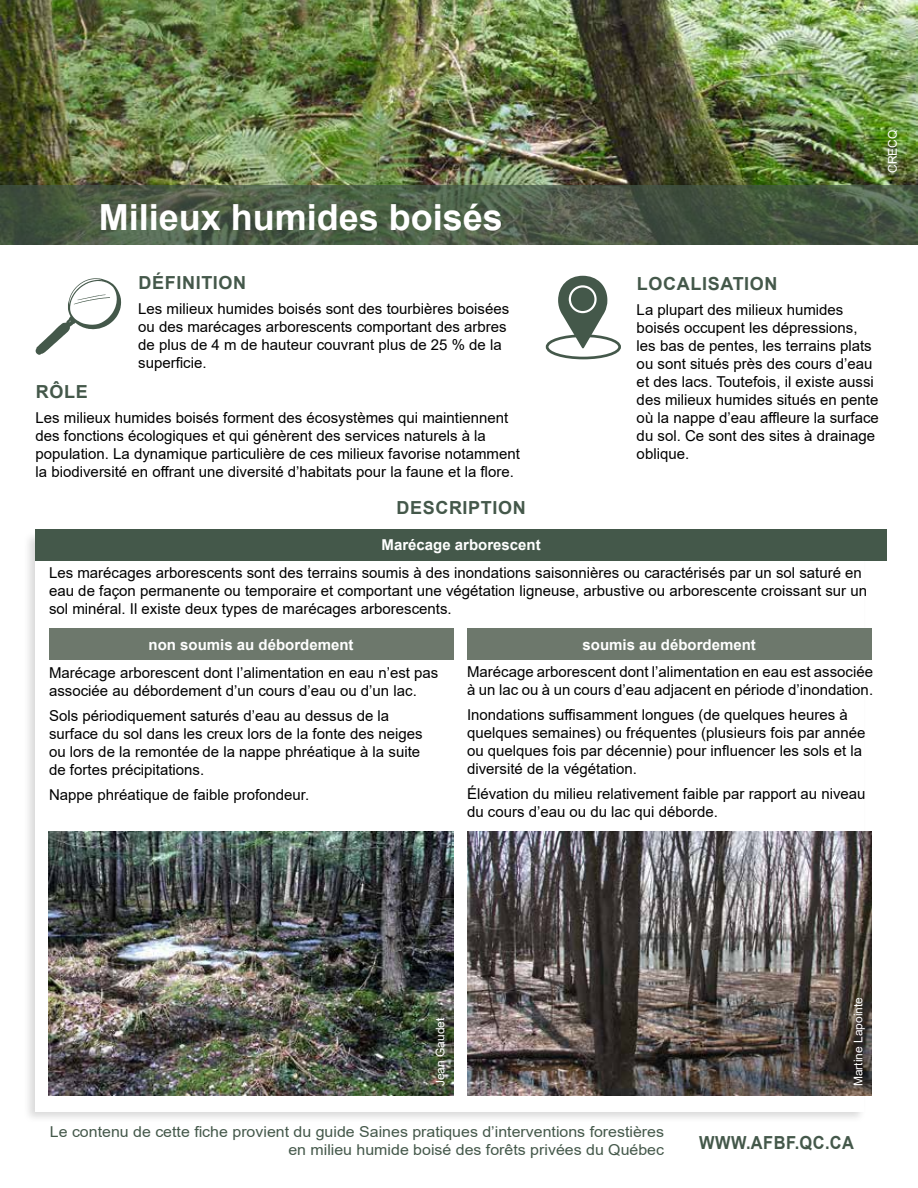
<style>
.page{position:relative;width:918px;height:1188px;background:#fff}
.page>*{position:absolute;margin:0;border:0;box-sizing:border-box;transform-origin:0 0}
.t1{font:700 36px "Arial";color:#fff}
.t2{font:700 18px "Arial";letter-spacing:.035em;color:#44584a}
.t3{font:700 18px "Arial";letter-spacing:.035em;color:#44584a;scale:.91 1}
.t4{font:15px/18px "Arial";color:#000}
.t5{font:15px/18px "Arial";color:#44584a;text-align:right;scale:1.06 1}
.t6{font:700 15px "Arial";color:#fff}
.t7{font:12px "Arial";color:#fff}
</style>
<div class="page">
<img style="left:0;top:0;width:918px;height:186px">
<svg style="left:0;top:186px;width:918px;height:59px;background:#4b5b46"></svg>
<div style="left:23px;top:530px;width:844px;height:594px;background:#000;opacity:.15"></div>
<div style="left:36px;top:533px;width:828px;height:578px;background:#fff"></div>
<div style="left:36px;top:529px;width:851px;height:31px;background:#44584a"></div>
<svg style="left:558px;top:276px;width:49px;height:72px"></svg>
<div style="left:546px;top:334px;width:75px;height:25px;border:3px solid #44584a;border-radius:50%"></div>
<div style="left:49px;top:628px;width:405px;height:32px;background:#6d786c"></div>
<div style="left:467px;top:628px;width:405px;height:32px;background:#6d786c"></div>
<img style="left:49px;top:832px;width:405px;height:263px">
<img style="left:467px;top:832px;width:405px;height:263px">
<svg style="left:36px;top:278px;width:85px;height:77px"></svg>
<h1 class="t1" style="left:99px;top:192px;width:406px">Milieux humides boisés</h1>
<p class="t7" style="left:884px;top:173px;width:45px;rotate:-90deg">CRECQ</p>
<p class="t2" style="left:139px;top:270px;width:109px">DÉFINITION</p>
<p class="t4" style="left:138px;top:300px;width:372px">Les milieux humides boisés sont des tourbières boisées ou des marécages arborescents comportant des arbres de plus de 4 m de hauteur couvrant plus de 25 % de la superficie.</p>
<p class="t2" style="left:36px;top:379px;width:53px">RÔLE</p>
<p class="t4" style="left:36px;top:409px;width:486px">Les milieux humides boisés forment des écosystèmes qui maintiennent des fonctions écologiques et qui génèrent des services naturels à la population. La dynamique particulière de ces milieux favorise notamment la biodiversité en offrant une diversité d’habitats pour la faune et la flore.</p>
<p class="t2" style="left:396px;top:495px;width:131px">DESCRIPTION</p>
<p class="t2" style="left:637px;top:271px;width:142px">LOCALISATION</p>
<p class="t4" style="left:637px;top:300px;width:244px">La plupart des milieux humides boisés occupent les dépressions, les bas de pentes, les terrains plats ou sont situés près des cours d’eau et des lacs. Toutefois, il existe aussi des milieux humides situés en pente où la nappe d’eau affleure la surface du sol. Ce sont des sites à drainage oblique.</p>
<p class="t6" style="left:382px;top:534px;width:161px">Marécage arborescent</p>
<p class="t4" style="left:49px;top:564px;width:819px">Les marécages arborescents sont des terrains soumis à des inondations saisonnières ou caractérisés par un sol saturé en eau de façon permanente ou temporaire et comportant une végétation ligneuse, arbustive ou arborescente croissant sur un sol minéral. Il existe deux types de marécages arborescents.</p>
<p class="t6" style="left:149px;top:634px;width:207px">non soumis au débordement</p>
<p class="t6" style="left:583px;top:634px;width:175px">soumis au débordement</p>
<p class="t4" style="left:49px;top:664px;width:391px">Marécage arborescent dont l’alimentation en eau n’est pas associée au débordement d’un cours d’eau ou d’un lac.</p>
<p class="t4" style="left:49px;top:706px;width:375px">Sols périodiquement saturés d’eau au dessus de la surface du sol dans les creux lors de la fonte des neiges ou lors de la remontée de la nappe phréatique à la suite de fortes précipitations.</p>
<p class="t4" style="left:49px;top:785px;width:262px">Nappe phréatique de faible profondeur.</p>
<p class="t4" style="left:467px;top:663px;width:408px">Marécage arborescent dont l’alimentation en eau est associée à un lac ou à un cours d’eau adjacent en période d’inondation.</p>
<p class="t4" style="left:467px;top:706px;width:400px">Inondations suffisamment longues (de quelques heures à quelques semaines) ou fréquentes (plusieurs fois par année ou quelques fois par décennie) pour influencer les sols et la diversité de la végétation.</p>
<p class="t4" style="left:467px;top:785px;width:400px">Élévation du milieu relativement faible par rapport au niveau du cours d’eau ou du lac qui déborde.</p>
<p class="t7" style="left:432px;top:1086px;width:70px;rotate:-90deg">Jean Gaudet</p>
<p class="t7" style="left:850px;top:1086px;width:91px;rotate:-90deg">Martine Lapointe</p>
<p class="t5" style="left:50px;top:1123px;width:581px">Le contenu de cette fiche provient du guide Saines pratiques d’interventions forestières en milieu humide boisé des forêts privées du Québec</p>
<p class="t3" style="left:699px;top:1130px;width:172px">WWW.AFBF.QC.CA</p>
</div>
